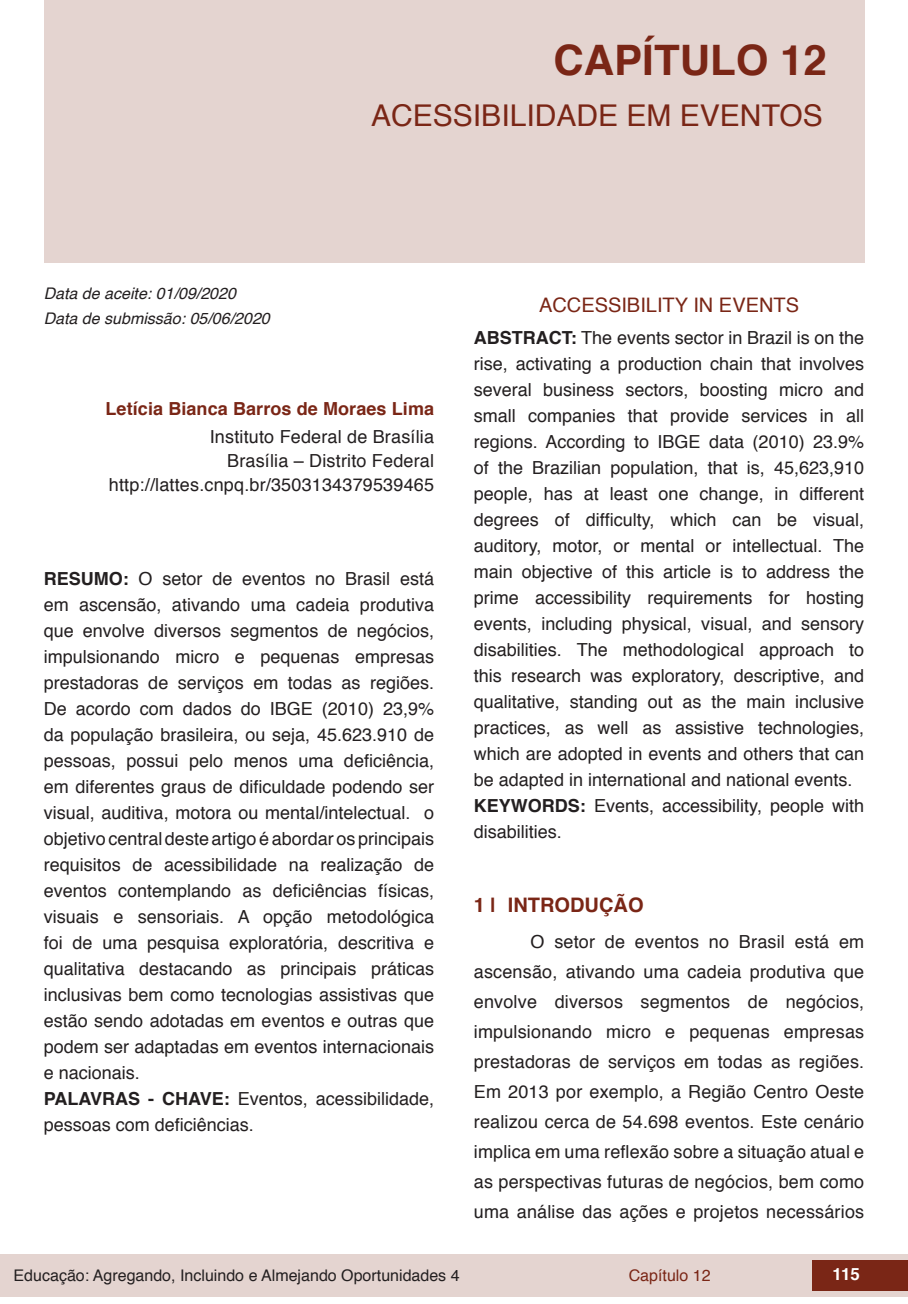
<style>
.page{position:relative;width:908px;height:1304px;background:#fff}
.page>*{position:absolute;margin:0;border:0;box-sizing:border-box;transform-origin:0 0}
.capítulos{font:700 42px "Helvetica";color:#7a2616}
.nome_artigos{font:30px "Helvetica";color:#7a2616}
.título_Inglês{font:20px "Helvetica";color:#7a2616}
.t1{font:700 20px "Helvetica";color:#7a2616}
.Resumos_e_PC_TXT{font:18px/26px "Helvetica";color:#231f20;text-align:justify}
.txt{font:18px/30px "Helvetica";letter-spacing:.01em;color:#231f20;text-align:justify}
.info_autores{font:18px "Helvetica";letter-spacing:.01em;color:#231f20}
.nome_autores{font:700 18px "Helvetica";letter-spacing:.005em;color:#7a2616}
.t2{font:700 16.8px "Helvetica";color:#fff}
.t3{font:16px "Helvetica";color:#231f20}
.data{font:italic 16px "Helvetica";color:#231f20}
.t4{font:16px "Helvetica";color:#7a2616}
.s1{font-weight:700}
</style>
<div class="page">
<div style="left:0;top:1254px;width:906px;height:43px;background:#e4d4d0"></div>
<div style="left:812px;top:1261px;width:95px;height:30px;background:#7a2616"></div>
<div style="left:44px;top:0;width:819px;height:263px;background:#e4d4d0"></div>
<p class="capítulos" style="left:553px;top:26px;width:275px">CAPÍTULO 12</p>
<p class="nome_artigos" style="left:371px;top:93px;width:453px">ACESSIBILIDADE EM EVENTOS</p>
<p class="data" style="left:44px;top:280px;width:194px">Data de aceite: 01/09/2020</p>
<p class="data" style="left:44px;top:306px;width:227px">Data de submissão: 05/06/2020</p>
<p class="nome_autores" style="left:105px;top:395px;width:330px">Letícia Bianca Barros de Moraes Lima</p>
<p class="info_autores" style="left:210px;top:423px;width:226px">Instituto Federal de Brasília</p>
<p class="info_autores" style="left:227px;top:447px;width:208px">Brasília – Distrito Federal</p>
<p class="info_autores" style="left:109px;top:471px;width:326px">http://lattes.cnpq.br/3503134379539465</p>
<p class="Resumos_e_PC_TXT" style="left:44px;top:566px;width:392px"><span class="s1">RESUMO:</span> O setor de eventos no Brasil está em ascensão, ativando uma cadeia produtiva que envolve diversos segmentos de negócios, impulsionando micro e pequenas empresas prestadoras de serviços em todas as regiões.<br>De acordo com dados do IBGE (2010) 23,9% da população brasileira, ou seja, 45.623.910 de pessoas, possui pelo menos uma deficiência, em diferentes graus de dificuldade podendo ser visual, auditiva, motora ou mental/intelectual. o objetivo central deste artigo é abordar os principais requisitos de acessibilidade na realização de eventos contemplando as deficiências físicas, visuais e sensoriais. A opção metodológica foi de uma pesquisa exploratória, descritiva e qualitativa destacando as principais práticas inclusivas bem como tecnologias assistivas que estão sendo adotadas em eventos e outras que podem ser adaptadas em eventos internacionais e nacionais.</p>
<p class="Resumos_e_PC_TXT" style="left:44px;top:1086px;width:392px"><span class="s1">PALAVRAS - CHAVE:</span> Eventos, acessibilidade, pessoas com deficiências.</p>
<p class="título_Inglês" style="left:539px;top:290px;width:261px">ACCESSIBILITY IN EVENTS</p>
<p class="Resumos_e_PC_TXT" style="left:473px;top:325px;width:392px"><span class="s1">ABSTRACT:</span> The events sector in Brazil is on the rise, activating a production chain that involves several business sectors, boosting micro and small companies that provide services in all regions. According to IBGE data (2010) 23.9% of the Brazilian population, that is, 45,623,910 people, has at least one change, in different degrees of difficulty, which can be visual, auditory, motor, or mental or intellectual. The main objective of this article is to address the prime accessibility requirements for hosting events, including physical, visual, and sensory disabilities. The methodological approach to this research was exploratory, descriptive, and qualitative, standing out as the main inclusive practices, as well as assistive technologies, which are adopted in events and others that can be adapted in international and national events.</p>
<p class="Resumos_e_PC_TXT" style="left:473px;top:793px;width:392px"><span class="s1">KEYWORDS:</span> Events, accessibility, people with disabilities.</p>
<p class="t1" style="left:473px;top:889px;width:171px">1 | INTRODUÇÃO</p>
<p class="txt" style="left:473px;top:927px;width:392px;text-indent:57px">O setor de eventos no Brasil está em ascensão, ativando uma cadeia produtiva que envolve diversos segmentos de negócios, impulsionando micro e pequenas empresas prestadoras de serviços em todas as regiões.<br>Em 2013 por exemplo, a Região Centro Oeste realizou cerca de 54.698 eventos. Este cenário implica em uma reflexão sobre a situação atual e as perspectivas futuras de negócios, bem como uma análise das ações e projetos necessários</p>
<p class="t3" style="left:14px;top:1263px;width:447px">Educação: Agregando, Incluindo e Almejando Oportunidades 4</p>
<p class="t4" style="left:628px;top:1263px;width:83px">Capítulo 12</p>
<p class="t2" style="left:832px;top:1261px;width:29px">115</p>
</div>
